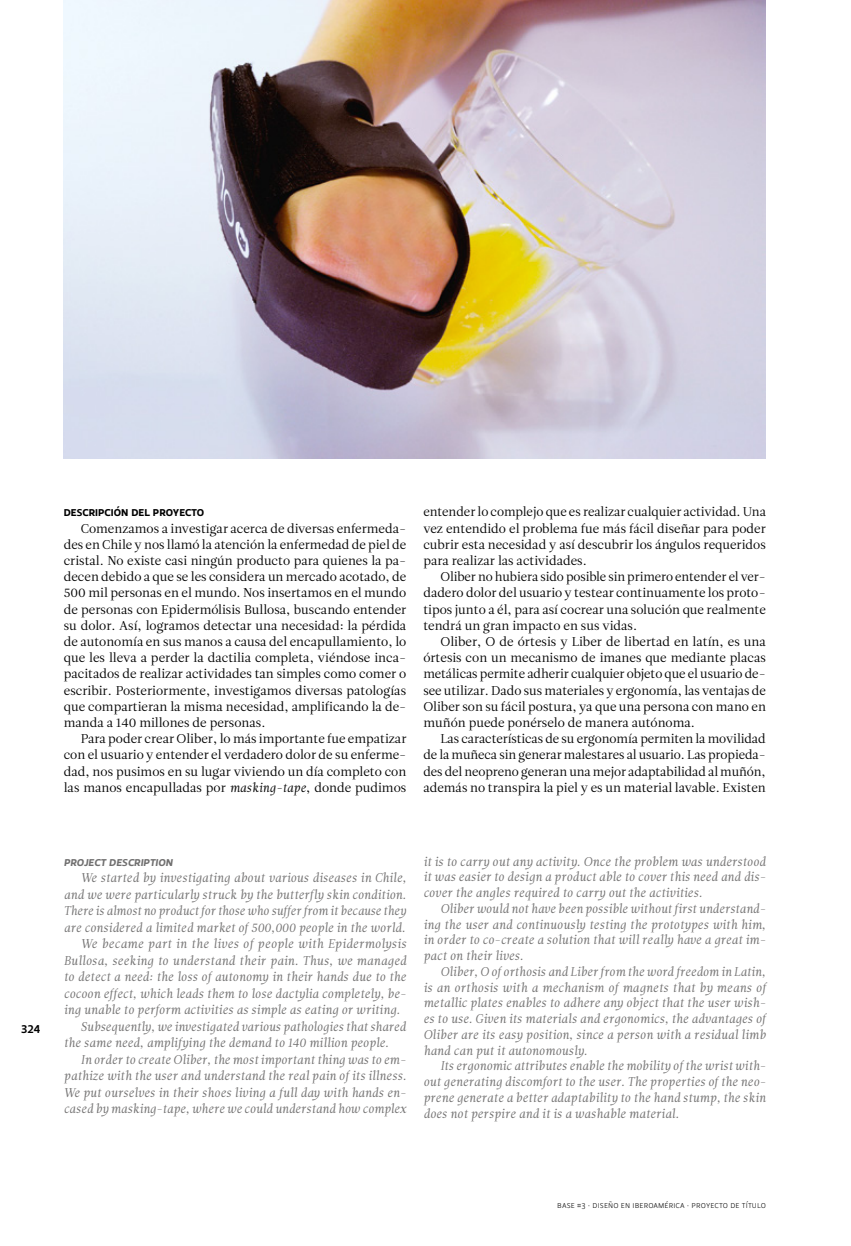
<style>
.page{position:relative;width:851px;height:1246px;background:#fff}
.page>*{position:absolute;margin:0;border:0;box-sizing:border-box;transform-origin:0 0}
.t1{font:12.75px/16.2px "Leitura Roman 1";color:#000;text-align:justify}
.t2{font:12.75px/15.8px "Leitura Italic 1";letter-spacing:-.01em;color:#706f6f;text-align:justify}
.t3{font:12.75px "Leitura Sans Grot 3";color:#000}
.t4{font:12.75px "Leitura Sans Italic 3";color:#706f6f}
.t5{font:12px "Leitura Sans Grot 3";color:#000}
.t6{font:9px "Leitura Sans Grot 1";letter-spacing:.01em;color:#000}
.s1{font-family:"Leitura Italic 1"}
</style>
<div class="page">
<img style="left:64px;top:0;width:701px;height:458px">
<p class="t3" style="left:64px;top:504px;width:142px">descripción del proyecto</p>
<p class="t1" style="left:64px;top:520px;width:344px;text-indent:17px">Comenzamos a investigar acerca de diversas enfermeda&shy;des en Chile y nos llamó la atención la enfermedad de piel de cristal. No existe casi ningún producto para quienes la pa&shy;decen debido a que se les considera un mercado acotado, de 500 mil personas en el mundo. Nos insertamos en el mundo de personas con Epidermólisis Bullosa, buscando entender su dolor. Así, logramos detectar una necesidad: la pérdida de autonomía en sus manos a causa del encapullamiento, lo que les lleva a perder la dactilia completa, viéndose inca&shy;pacitados de realizar actividades tan simples como comer o escribir. Posteriormente, investigamos diversas patologías que compartieran la misma necesidad, amplificando la de&shy;manda a 140 millones de personas.</p>
<p class="t1" style="left:64px;top:731px;width:344px;text-indent:17px">Para poder crear Oliber, lo más importante fue empatizar con el usuario y entender el verdadero dolor de su enferme&shy;dad, nos pusimos en su lugar viviendo un día completo con las manos encapulladas por <span class="s1">masking-tape</span>, donde pudimos</p>
<p class="t1" style="left:423px;top:504px;width:344px">entender lo complejo que es realizar cualquier actividad. Una vez entendido el problema fue más fácil diseñar para poder cubrir esta necesidad y así descubrir los ángulos requeridos para realizar las actividades.</p>
<p class="t1" style="left:423px;top:569px;width:344px;text-indent:17px">Oliber no hubiera sido posible sin primero entender el ver&shy;dadero dolor del usuario y testear continuamente los proto&shy;tipos junto a él, para así cocrear una solución que realmente tendrá un gran impacto en sus vidas.</p>
<p class="t1" style="left:423px;top:634px;width:344px;text-indent:17px">Oliber, O de órtesis y Liber de libertad en latín, es una órtesis con un mecanismo de imanes que mediante placas metálicas permite adherir cualquier objeto que el usuario de&shy;see utilizar. Dado sus materiales y ergonomía, las ventajas de Oliber son su fácil postura, ya que una persona con mano en muñón puede ponérselo de manera autónoma.</p>
<p class="t1" style="left:423px;top:731px;width:344px;text-indent:17px">Las características de su ergonomía permiten la movilidad de la muñeca sin generar malestares al usuario. Las propieda&shy;des del neopreno generan una mejor adaptabilidad al muñón, además no transpira la piel y es un material lavable. Existen</p>
<p class="t5" style="left:21px;top:1022px;width:21px">324</p>
<p class="t4" style="left:64px;top:854px;width:110px">project description</p>
<p class="t2" style="left:81px;top:870px;width:327px">We started by investigating about various diseases in Chile,</p>
<p class="t2" style="left:64px;top:886px;width:344px">and we were particularly struck by the butterfly skin condition.</p>
<p class="t2" style="left:64px;top:903px;width:344px">There is almost no product for those who suffer from it because they</p>
<p class="t2" style="left:64px;top:919px;width:343px">are considered a limited market of 500,000 people in the world.</p>
<p class="t2" style="left:81px;top:936px;width:327px">We became part in the lives of people with Epidermolysis</p>
<p class="t2" style="left:64px;top:952px;width:344px">Bullosa, seeking to understand their pain. Thus, we managed</p>
<p class="t2" style="left:64px;top:969px;width:344px">to detect a need: the loss of autonomy in their hands due to the</p>
<p class="t2" style="left:64px;top:985px;width:344px">cocoon effect, which leads them to lose dactylia completely, be-</p>
<p class="t2" style="left:64px;top:1002px;width:338px">ing unable to perform activities as simple as eating or writing.</p>
<p class="t2" style="left:81px;top:1018px;width:327px">Subsequently, we investigated various pathologies that shared</p>
<p class="t2" style="left:64px;top:1035px;width:326px">the same need, amplifying the demand to 140 million people.</p>
<p class="t2" style="left:81px;top:1051px;width:327px">In order to create Oliber, the most important thing was to em-</p>
<p class="t2" style="left:64px;top:1068px;width:344px">pathize with the user and understand the real pain of its illness.</p>
<p class="t2" style="left:64px;top:1084px;width:344px">We put ourselves in their shoes living a full day with hands en-</p>
<p class="t2" style="left:64px;top:1101px;width:344px">cased by masking-tape, where we could understand how complex</p>
<p class="t2" style="left:423px;top:853px;width:344px">it is to carry out any activity. Once the problem was understood it was easier to design a product able to cover this need and dis&shy;cover the angles required to carry out the activities.</p>
<p class="t2" style="left:423px;top:901px;width:344px;text-indent:17px">Oliber would not have been possible without first understand&shy;ing the user and continuously testing the prototypes with him, in order to co-create a solution that will really have a great im&shy;pact on their lives.</p>
<p class="t2" style="left:423px;top:964px;width:344px;text-indent:17px">Oliber, O of orthosis and Liber from the word freedom in Latin, is an orthosis with a mechanism of magnets that by means of metallic plates enables to adhere any object that the user wish&shy;es to use. Given its materials and ergonomics, the advantages of Oliber are its easy position, since a person with a residual limb hand can put it autonomously.</p>
<p class="t2" style="left:423px;top:1058px;width:344px;text-indent:17px">Its ergonomic attributes enable the mobility of the wrist with&shy;out generating discomfort to the user. The properties of the neo&shy;prene generate a better adaptability to the hand stump, the skin does not perspire and it is a washable material.</p>
<p class="t6" style="left:557px;top:1200px;width:210px">base #3 · diseño en iberoamérica · proyecto de título</p>
</div>
